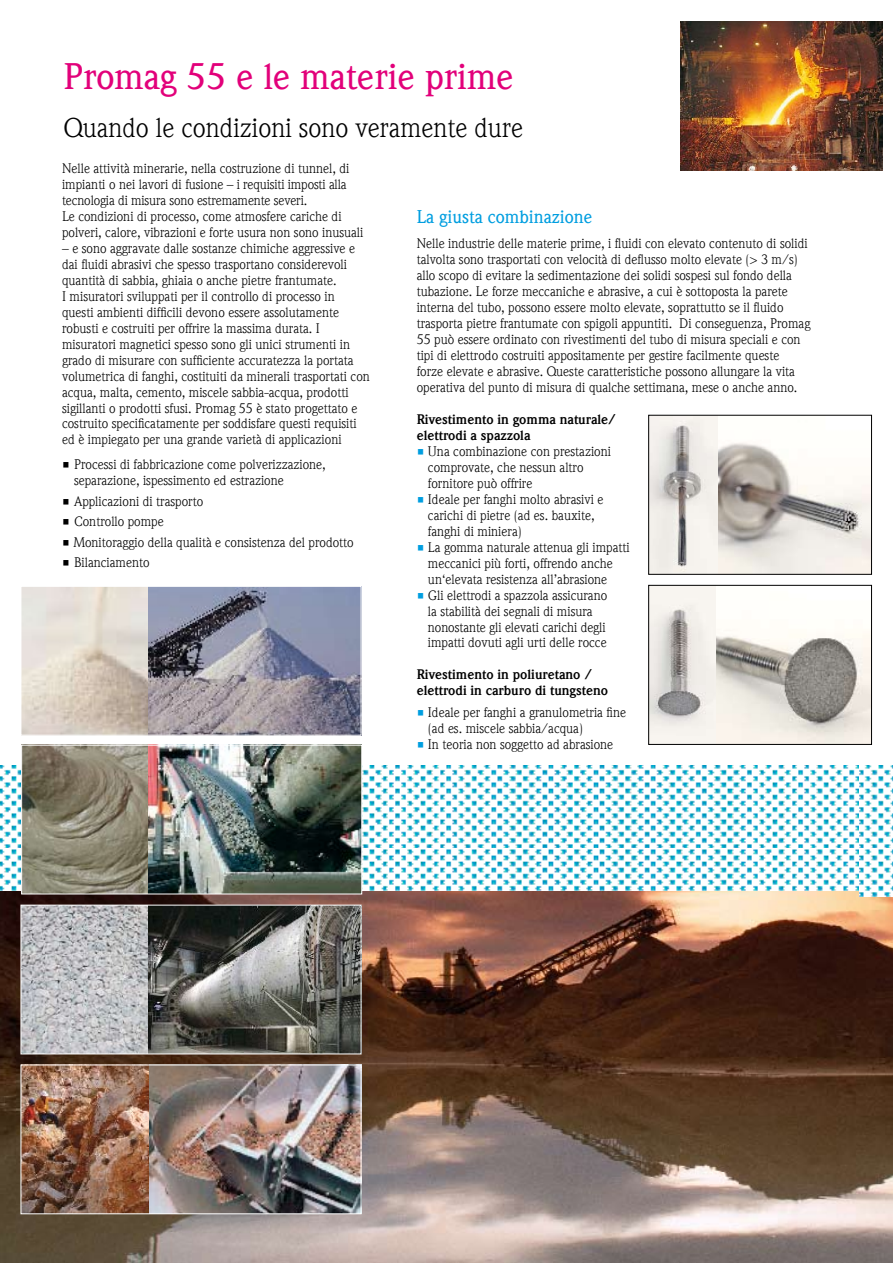
<style>
.page{position:relative;width:893px;height:1263px;background:#fff}
.page>*{position:absolute;margin:0;border:0;box-sizing:border-box;transform-origin:0 0}
.t1{font:500 36px "E+H Weidemann Com";color:#e2007a}
.t2{font:27px "E+H Weidemann Com";color:#000}
.t3{font:500 18px "E+H Weidemann Com";color:#009ee0}
.t4{font:13.5px/15.9px "E+H Weidemann Com";color:#000}
.t5{font:700 13.5px/15.9px "E+H Weidemann Com";color:#000}
.s1{color:#009ee0}
</style>
<div class="page">
<img style="left:0;top:770px;width:893px;height:493px">
<img style="left:680px;top:21px;width:202px;height:149px">
<img style="left:0;top:765px;width:859px;height:125px">
<img style="left:860px;top:765px;width:33px;height:131px">
<img style="left:23px;top:907px;width:336px;height:145px">
<img style="left:21px;top:744px;width:340px;height:148px">
<img style="left:23px;top:588px;width:336px;height:145px">
<img style="left:23px;top:1066px;width:336px;height:146px">
<div style="left:21px;top:905px;width:340px;height:149px;border:1px solid #fff"></div>
<div style="left:21px;top:1064px;width:340px;height:150px;border:1px solid #fff"></div>
<div style="left:21px;top:745px;width:341px;height:149px;border:1px solid #fff"></div>
<div style="left:21px;top:586px;width:340px;height:149px;border:1px solid #fff"></div>
<img style="left:650px;top:417px;width:69px;height:155px">
<img style="left:719px;top:442px;width:151px;height:130px">
<div style="left:648px;top:415px;width:224px;height:159px;border:1px solid #000"></div>
<img style="left:650px;top:587px;width:66px;height:156px">
<img style="left:716px;top:630px;width:154px;height:113px">
<div style="left:648px;top:585px;width:224px;height:160px;border:1px solid #000"></div>
<h1 class="t1" style="left:64px;top:56px;width:451px">Promag 55 e le materie prime</h1>
<h2 class="t2" style="left:64px;top:112px;width:461px">Quando le condizioni sono veramente dure</h2>
<p class="t4" style="left:62px;top:161px;width:303px">Nelle attività minerarie, nella costruzione di tunnel, di impianti o nei lavori di fusione – i requisiti imposti alla tecnologia di misura sono estremamente severi.<br>Le condizioni di processo, come atmosfere cariche di polveri, calore, vibrazioni e forte usura non sono inusuali</p>
<p class="t4" style="left:62px;top:241px;width:309px">– e sono aggravate dalle sostanze chimiche aggressive e dai fluidi abrasivi che spesso trasportano considerevoli quantità di sabbia, ghiaia o anche pietre frantumate.<br>I misuratori sviluppati per il controllo di processo in<br>questi ambienti difficili devono essere assolutamente robusti e costruiti per offrire la massima durata. I misuratori magnetici spesso sono gli unici strumenti in grado di misurare con sufficiente accuratezza la portata volumetrica di fanghi, costituiti da minerali trasportati con acqua, malta, cemento, miscele sabbia-acqua, prodotti sigillanti o prodotti sfusi. Promag 55 è stato progettato e costruito specificatamente per soddisfare questi requisiti ed è impiegato per una grande varietà di applicazioni</p>
<p class="t4" style="left:74px;top:457px;width:253px;text-indent:-12px">• Processi di fabbricazione come polverizzazione, separazione, ispessimento ed estrazione</p>
<p class="t4" style="left:62px;top:493px;width:143px">• Applicazioni di trasporto</p>
<p class="t4" style="left:62px;top:514px;width:103px">• Controllo pompe</p>
<p class="t4" style="left:62px;top:534px;width:293px">• Monitoraggio della qualità e consistenza del prodotto</p>
<p class="t4" style="left:62px;top:555px;width:89px">• Bilanciamento</p>
<h3 class="t3" style="left:417px;top:206px;width:177px">La giusta combinazione</h3>
<p class="t4" style="left:417px;top:236px;width:395px">Nelle industrie delle materie prime, i fluidi con elevato contenuto di solidi talvolta sono trasportati con velocità di deflusso molto elevate (&gt; 3 m/s) allo scopo di evitare la sedimentazione dei solidi sospesi sul fondo della tubazione. Le forze meccaniche e abrasive, a cui è sottoposta la parete interna del tubo, possono essere molto elevate, soprattutto se il fluido trasporta pietre frantumate con spigoli appuntiti. Di conseguenza, Promag 55 può essere ordinato con rivestimenti del tubo di misura speciali e con tipi di elettrodo costruiti appositamente per gestire facilmente queste<br>forze elevate e abrasive. Queste caratteristiche possono allungare la vita operativa del punto di misura di qualche settimana, mese o anche anno.</p>
<p class="t5" style="left:417px;top:412px;width:201px">Rivestimento in gomma naturale/ elettrodi a spazzola</p>
<p class="t4" style="left:428px;top:444px;width:185px;text-indent:-11px"><span class="s1">•</span> Una combinazione con prestazioni comprovate, che nessun altro fornitore può offrire</p>
<p class="t4" style="left:428px;top:492px;width:177px;text-indent:-11px"><span class="s1">•</span> Ideale per fanghi molto abrasivi e carichi di pietre (ad es. bauxite, fanghi di miniera)</p>
<p class="t4" style="left:428px;top:539px;width:203px;text-indent:-11px"><span class="s1">•</span> La gomma naturale attenua gli impatti meccanici più forti, offrendo anche un‘elevata resistenza all’abrasione</p>
<p class="t4" style="left:428px;top:587px;width:181px;text-indent:-11px"><span class="s1">•</span> Gli elettrodi a spazzola assicurano la stabilità dei segnali di misura nonostante gli elevati carichi degli impatti dovuti agli urti delle rocce</p>
<p class="t5" style="left:417px;top:667px;width:193px">Rivestimento in poliuretano / elettrodi in carburo di tungsteno</p>
<p class="t4" style="left:428px;top:705px;width:200px;text-indent:-11px"><span class="s1">•</span> Ideale per fanghi a granulometria fine (ad es. miscele sabbia/acqua)</p>
<p class="t4" style="left:417px;top:737px;width:198px"><span class="s1">•</span> In teoria non soggetto ad abrasione</p>
</div>
